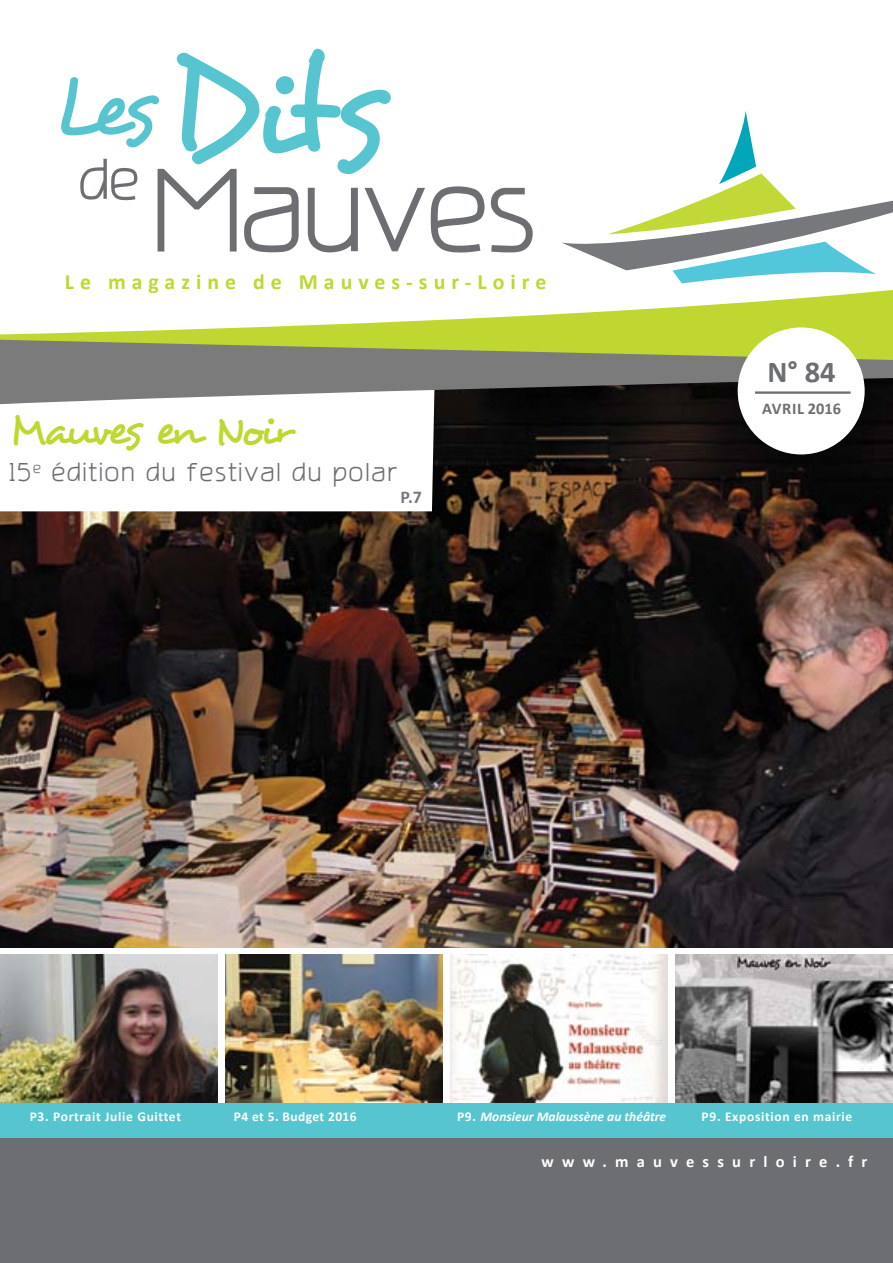
<style>
.page{position:relative;width:893px;height:1263px;background:#fff}
.page>*{position:absolute;margin:0;border:0;box-sizing:border-box;transform-origin:0 0}
.t1{font:136.35px "Desyrel";color:#56c5d0}
.t2{font:109.8px "amatracagrotesque";color:#6d6e71}
.t3{font:84px "Desyrel";color:#56c5d0}
.t4{font:53.55px "amatracagrotesque";color:#6d6e71}
.t5{font:45px "Desyrel";letter-spacing:-.085em;color:#bfd730}
.t6{font:700 30.45px "Calibri";color:#6d6e71}
.t7{font:24px "amatracagrotesque";letter-spacing:.1em;color:#6d6e71}
.t8{font:700 21.9px "Calibri";letter-spacing:.275em;color:#bfd730}
.t9{font:700 18px "Calibri";color:#77787b}
.t10{font:700 16.5px "Calibri";letter-spacing:.5em;color:#fff}
.t11{font:700 16.35px "Calibri";color:#6d6e71}
.t12{font:700 13.5px "Calibri";letter-spacing:.04em;color:#fff}
.t13{font:italic 700 13.5px "Calibri";color:#fff}
.s1{font-style:normal}
</style>
<div class="page">
<div style="left:0;top:946px;width:893px;height:317px;background:#6d6e71"></div>
<svg style="left:0;top:947px;width:893px;height:156px;background:#edebe9"></svg>
<svg style="left:0;top:290px;width:893px;height:49px"></svg>
<img style="left:0;top:405px;width:893px;height:542px">
<svg style="left:0;top:405px;width:435px;height:106px"></svg>
<svg style="left:0;top:339px;width:893px;height:66px;background:#81846a"></svg>
<img style="left:0;top:954px;width:217px;height:149px">
<img style="left:225px;top:954px;width:218px;height:149px">
<img style="left:451px;top:954px;width:217px;height:149px">
<img style="left:676px;top:954px;width:217px;height:149px">
<div style="left:0;top:1103px;width:893px;height:34px;background:#56c5d0"></div>
<div style="left:738px;top:327px;width:127px;height:127px;background:#fff;border-radius:50%"></div>
<hr style="left:755px;top:391px;width:96px;height:3px;background:#6d6e71">
<svg style="left:562px;top:111px;width:331px;height:172px"></svg>
<h1 class="t1" style="left:168px;top:25px;width:217px">Dits</h1>
<h3 class="t3" style="left:53px;top:55px;width:103px">Les</h3>
<h3 class="t4" style="left:80px;top:136px;width:61px">de</h3>
<h2 class="t2" style="left:153px;top:121px;width:384px">Mauves</h2>
<h3 class="t8" style="left:65px;top:268px;width:483px">Le magazine de Mauves-sur-Loire</h3>
<h3 class="t5" style="left:10px;top:401px;width:286px">Mauves en Noir</h3>
<h3 class="t7" style="left:10px;top:452px;width:389px">15<sup>e</sup> édition du festival du polar</h3>
<h3 class="t9" style="left:401px;top:485px;width:23px">P.7</h3>
<h3 class="t6" style="left:767px;top:353px;width:70px">N° 84</h3>
<p class="t11" style="left:762px;top:398px;width:81px">avril 2016</p>
<p class="t12" style="left:30px;top:1108px;width:153px">P3. Portrait Julie Guittet</p>
<p class="t12" style="left:234px;top:1108px;width:124px">P4 et 5. Budget 2016</p>
<p class="t13" style="left:457px;top:1108px;width:211px"><span class="s1">P9.</span> Monsieur Malaussène au théâtre</p>
<p class="t12" style="left:702px;top:1108px;width:152px">P9. Exposition en mairie</p>
<p class="t10" style="left:541px;top:1151px;width:327px">www.mauvessurloire.fr</p>
</div>
